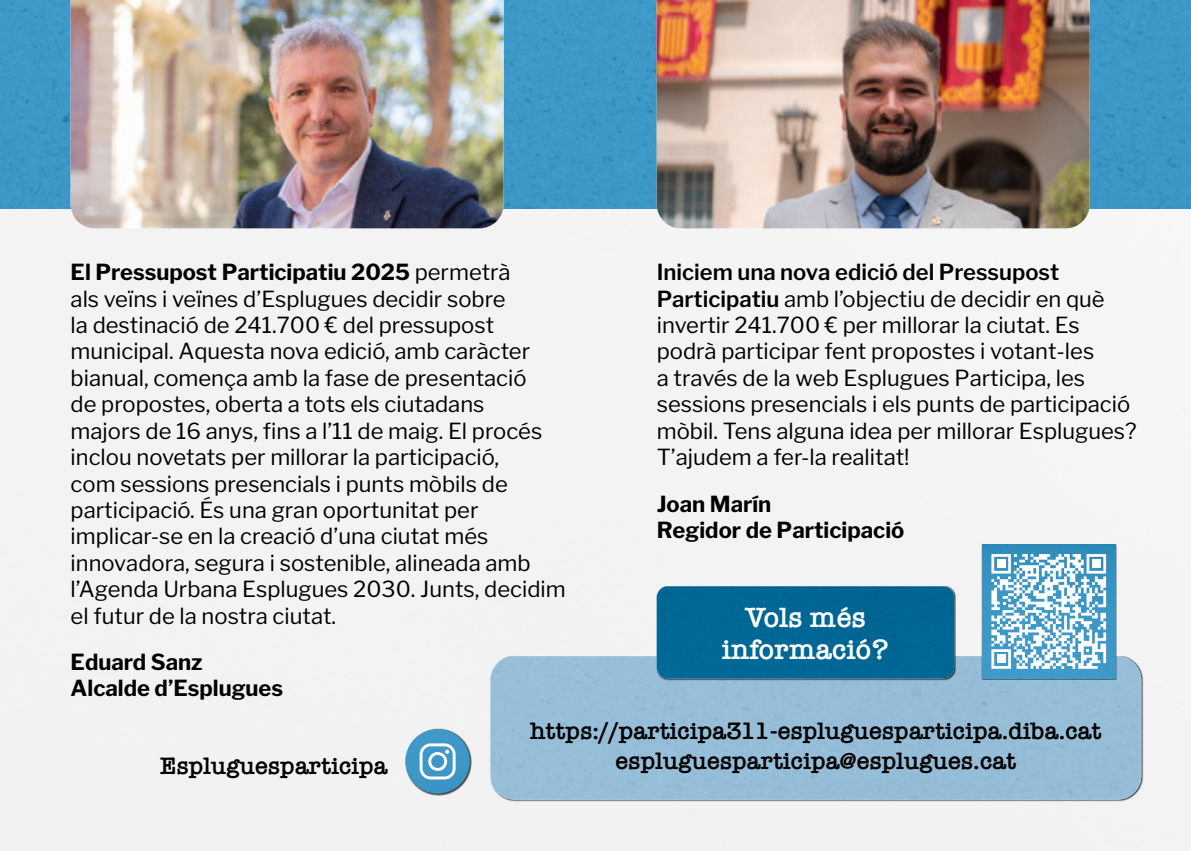
<style>
.page{position:relative;width:1191px;height:851px;background:#fff}
.page>*{position:absolute;margin:0;border:0;box-sizing:border-box;transform-origin:0 0}
.t1{font:600 28.8px "American Typewriter";color:#fff}
.t2{font:600 24.6px "American Typewriter";color:#000}
.t3{font:22px/26.4px "Libre Franklin";color:#000}
.t4{font:700 22px "Libre Franklin";color:#000}
.s1{font-weight:700}
.s2{font-weight:600}
</style>
<div class="page">
<div style="left:0;top:208px;width:1191px;height:642px;background:#f4f3f3"></div>
<div style="left:490px;top:656px;width:651px;height:143px;background:#96bed8"></div>
<div style="left:0;top:0;width:1191px;height:208px;background:#3d98c7"></div>
<img style="left:71px;top:0;width:432px;height:228px">
<img style="left:657px;top:0;width:432px;height:228px">
<div style="left:656px;top:585px;width:300px;height:95px;background:#000;opacity:.75"></div>
<div style="left:657px;top:586px;width:297px;height:92px;background:#006795"></div>
<div style="left:405px;top:728px;width:67px;height:67px;background:#000;opacity:.75"></div>
<img style="left:405px;top:729px;width:65px;height:64px;border-radius:32px">
<svg style="left:419px;top:743px;width:37px;height:36px"></svg>
<div style="left:981px;top:544px;width:136px;height:136px;background:#000;opacity:.75"></div>
<img style="left:982px;top:544px;width:133px;height:134px">
<svg style="left:991px;top:554px;width:115px;height:114px"></svg>
<div style="left:997px;top:654px;width:8px;height:9px;background:#fff"></div>
<div style="left:997px;top:559px;width:8px;height:9px;background:#fff"></div>
<div style="left:1092px;top:559px;width:8px;height:9px;background:#fff"></div>
<p class="t3" style="left:71px;top:259px;width:496px"><span class="s1">El Pressupost Participatiu 2025</span> permetrà<br>als veïns i veïnes d’Esplugues decidir sobre<br>la destinació de 241.700 € del pressupost municipal. Aquesta nova edició, amb caràcter bianual, comença amb la fase de presentació<br>de propostes, oberta a tots els ciutadans<br>majors de 16 anys, fins a l’11 de maig. El procés inclou novetats per millorar la participació,<br>com sessions presencials i punts mòbils de participació. És una gran oportunitat per implicar-se en la creació d’una ciutat més innovadora, segura i sostenible, alineada amb l’Agenda Urbana Esplugues 2030. Junts, decidim el futur de la nostra ciutat.</p>
<p class="t4" style="left:71px;top:648px;width:133px">Eduard Sanz</p>
<p class="t4" style="left:71px;top:675px;width:214px">Alcalde d’Esplugues</p>
<p class="t3" style="left:657px;top:259px;width:481px"><span class="s2">Iniciem una nova edició del Pressupost Participatiu</span> amb l’objectiu de decidir en què invertir 241.700 € per millorar la ciutat. Es podrà participar fent propostes i votant-les<br>a través de la web Esplugues Participa, les sessions presencials i els punts de participació mòbil. Tens alguna idea per millorar Esplugues?<br>T’ajudem a fer-la realitat!</p>
<p class="t4" style="left:657px;top:490px;width:116px">Joan Marín</p>
<p class="t4" style="left:657px;top:516px;width:249px">Regidor de Participació</p>
<p class="t1" style="left:745px;top:595px;width:122px">Vols més</p>
<p class="t1" style="left:722px;top:627px;width:168px">informació?</p>
<p class="t2" style="left:160px;top:746px;width:229px">Espluguesparticipa</p>
<p class="t2" style="left:530px;top:711px;width:573px">https://participa311-espluguesparticipa.diba.cat</p>
<p class="t2" style="left:615px;top:742px;width:402px">espluguesparticipa@esplugues.cat</p>
</div>
